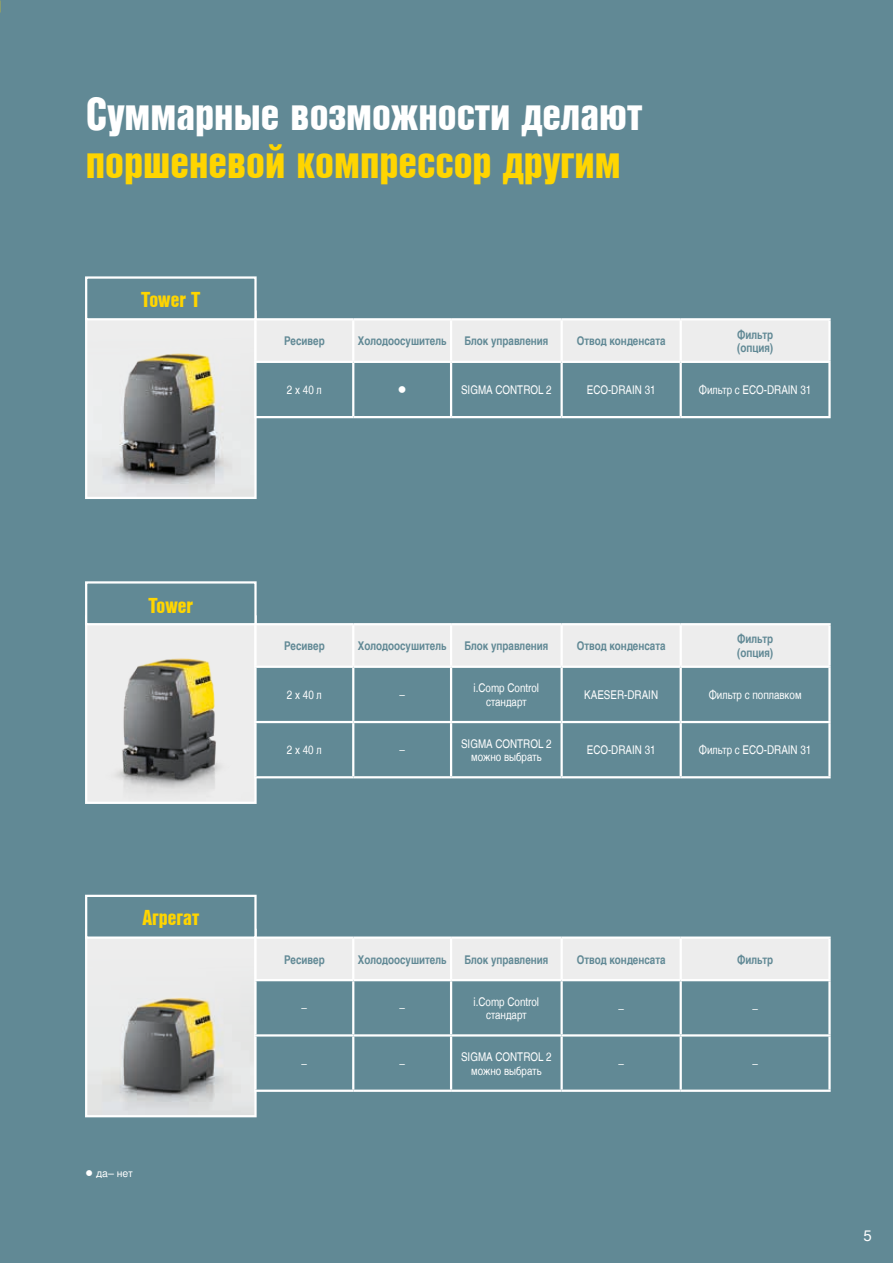
<style>
.page{position:relative;width:893px;height:1263px;background:#618995}
.page>*{position:absolute;margin:0;border:0;box-sizing:border-box;transform-origin:0 0}
.t1{font:45px "Nimbus San L Bla Con";color:#fff}
.t2{font:45px "Nimbus San L Bla Con";color:#ffd500}
.t3{font:21px "Nimbus San L Bla Con";color:#ffd500}
.t4{font:15px "Nimbus San L";color:#fff}
.t5{font:12px/13.5px "Nimbus San L Reg Con";color:#fff;text-align:center}
.t6{font:12px/13.5px "Nimbus San L Bol Con";color:#618995}
.t7{font:12px "Nimbus San L";color:#fff}
.t8{font:10.5px "Nimbus San L";color:#fff}
</style>
<div class="page">
<hr style="left:681px;top:318px;width:150px;height:2px;background:#fff">
<hr style="left:828px;top:320px;width:3px;height:41px;background:#fff">
<hr style="left:681px;top:361px;width:150px;height:2px;background:#fff">
<hr style="left:828px;top:363px;width:3px;height:53px;background:#fff">
<hr style="left:681px;top:416px;width:150px;height:2px;background:#fff">
<hr style="left:681px;top:623px;width:150px;height:2px;background:#fff">
<hr style="left:828px;top:625px;width:3px;height:41px;background:#fff">
<hr style="left:681px;top:666px;width:150px;height:2px;background:#fff">
<hr style="left:828px;top:668px;width:3px;height:53px;background:#fff">
<hr style="left:681px;top:721px;width:150px;height:2px;background:#fff">
<hr style="left:828px;top:723px;width:3px;height:53px;background:#fff">
<hr style="left:681px;top:776px;width:150px;height:2px;background:#fff">
<hr style="left:681px;top:936px;width:150px;height:3px;background:#fff">
<hr style="left:828px;top:939px;width:3px;height:40px;background:#fff">
<hr style="left:681px;top:979px;width:150px;height:2px;background:#fff">
<hr style="left:828px;top:981px;width:3px;height:53px;background:#fff">
<hr style="left:681px;top:1034px;width:150px;height:2px;background:#fff">
<hr style="left:828px;top:1036px;width:3px;height:53px;background:#fff">
<hr style="left:681px;top:1089px;width:150px;height:3px;background:#fff">
<svg style="left:85px;top:276px;width:744px;height:223px"></svg>
<svg style="left:85px;top:581px;width:744px;height:223px"></svg>
<svg style="left:85px;top:894px;width:744px;height:224px"></svg>
<h1 class="t1" style="left:86px;top:80px;width:558px">Суммарные возможности делают</h1>
<h1 class="t2" style="left:86px;top:128px;width:536px">поршеневой компрессор другим</h1>
<h2 class="t3" style="left:141px;top:284px;width:61px">Tower T</h2>
<p class="t6" style="left:284px;top:335px;width:42px">Ресивер</p>
<p class="t6" style="left:358px;top:335px;width:90px">Xолодоосушитель</p>
<p class="t6" style="left:464px;top:335px;width:86px">Блок управления</p>
<p class="t6" style="left:577px;top:335px;width:90px">Отвод конденсата</p>
<p class="t6" style="left:737px;top:328px;width:38px">Фильтр (опция)</p>
<p class="t5" style="left:287px;top:383px;width:36px">2 x 40 л</p>
<p class="t7" style="left:397px;top:383px;width:11px">●</p>
<p class="t5" style="left:461px;top:383px;width:92px">SIGMA CONTROL 2</p>
<p class="t5" style="left:587px;top:383px;width:70px">ECO-DRAIN 31</p>
<p class="t5" style="left:699px;top:383px;width:114px">Фильтр с ECO-DRAIN 31</p>
<h2 class="t3" style="left:148px;top:590px;width:46px">Tower</h2>
<h2 class="t3" style="left:142px;top:902px;width:58px">Агрегат</h2>
<p class="t8" style="left:85px;top:1167px;width:49px">● да– нет</p>
<p class="t6" style="left:284px;top:639px;width:42px">Ресивер</p>
<p class="t6" style="left:358px;top:639px;width:90px">Xолодоосушитель</p>
<p class="t6" style="left:464px;top:639px;width:86px">Блок управления</p>
<p class="t6" style="left:577px;top:639px;width:90px">Отвод конденсата</p>
<p class="t6" style="left:737px;top:633px;width:38px">Фильтр (опция)</p>
<p class="t5" style="left:287px;top:688px;width:36px">2 x 40 л</p>
<p class="t5" style="left:399px;top:688px;width:7px">–</p>
<p class="t5" style="left:474px;top:681px;width:67px">i.Comp Control стандарт</p>
<p class="t5" style="left:584px;top:688px;width:75px">KAESER-DRAIN</p>
<p class="t5" style="left:709px;top:688px;width:94px">Фильтр с поплавком</p>
<p class="t5" style="left:287px;top:744px;width:36px">2 x 40 л</p>
<p class="t5" style="left:399px;top:744px;width:7px">–</p>
<p class="t5" style="left:461px;top:737px;width:92px">SIGMA CONTROL 2 можно выбрать</p>
<p class="t5" style="left:587px;top:744px;width:70px">ECO-DRAIN 31</p>
<p class="t5" style="left:699px;top:744px;width:114px">Фильтр с ECO-DRAIN 31</p>
<p class="t6" style="left:284px;top:953px;width:42px">Ресивер</p>
<p class="t6" style="left:358px;top:953px;width:90px">Xолодоосушитель</p>
<p class="t6" style="left:464px;top:953px;width:86px">Блок управления</p>
<p class="t6" style="left:577px;top:953px;width:90px">Отвод конденсата</p>
<p class="t6" style="left:737px;top:953px;width:38px">Фильтр</p>
<p class="t5" style="left:302px;top:1002px;width:7px">–</p>
<p class="t5" style="left:399px;top:1002px;width:7px">–</p>
<p class="t5" style="left:474px;top:995px;width:67px">i.Comp Control стандарт</p>
<p class="t5" style="left:618px;top:1002px;width:7px">–</p>
<p class="t5" style="left:752px;top:1002px;width:7px">–</p>
<p class="t5" style="left:302px;top:1057px;width:7px">–</p>
<p class="t5" style="left:399px;top:1057px;width:7px">–</p>
<p class="t5" style="left:461px;top:1050px;width:92px">SIGMA CONTROL 2 можно выбрать</p>
<p class="t5" style="left:618px;top:1057px;width:7px">–</p>
<p class="t5" style="left:752px;top:1057px;width:7px">–</p>
<p class="t4" style="left:863px;top:1226px;width:10px">5</p>
</div>
